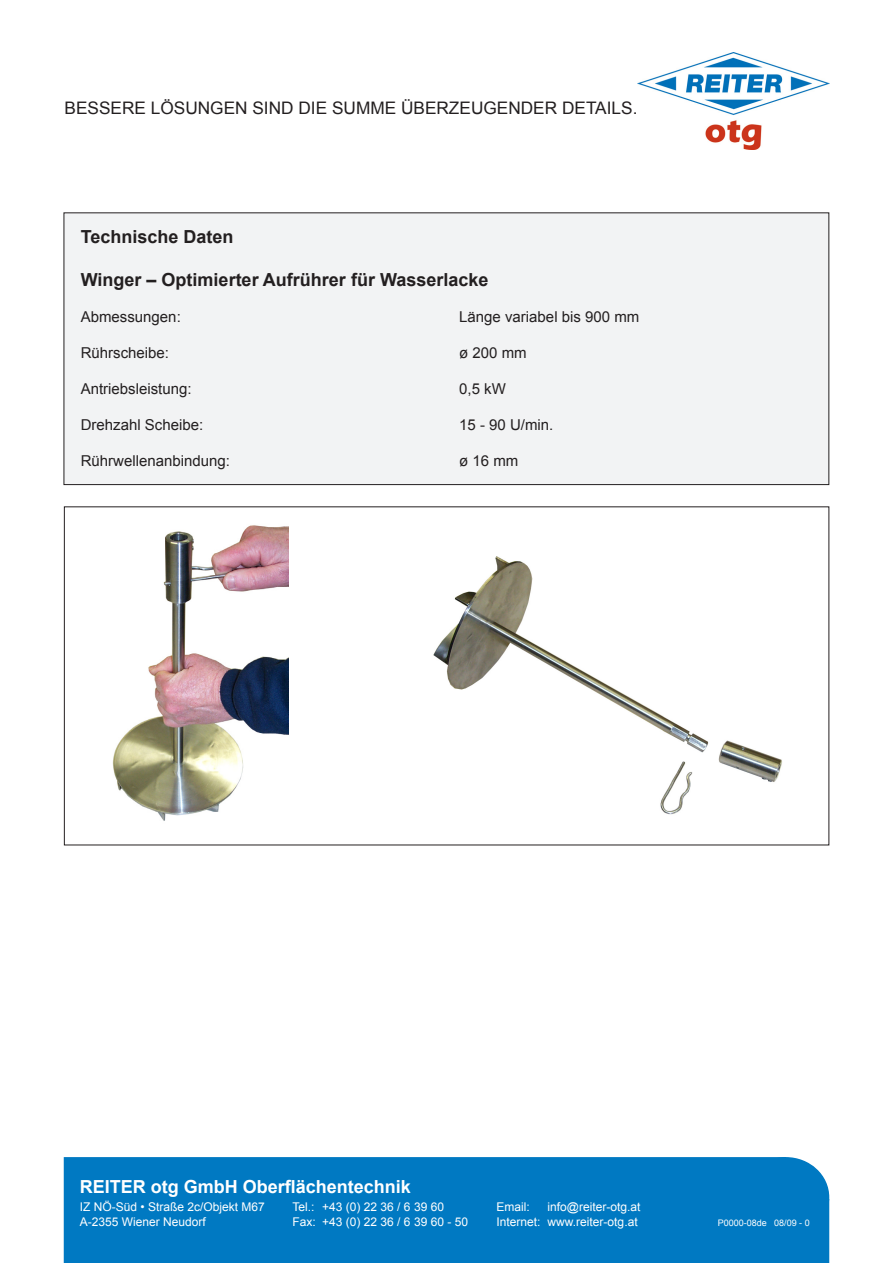
<style>
.page{position:relative;width:893px;height:1263px;background:#fff}
.page>*{position:absolute;margin:0;border:0;box-sizing:border-box;transform-origin:0 0}
.Überschirft_12_pt{font:700 18px "Arial";color:#231f20}
.Adresse_fett{font:700 18px "Arial";color:#fff}
.Slogans{font:17.25px "Arial";color:#231f20}
.Technische_Daten{font:15px "Arial";color:#231f20}
.Adresse{font:12px "Arial";color:#fff}
.Adresse-2{font:9px "Arial";color:#fff}
</style>
<div class="page">
<div style="left:64px;top:1158px;width:721px;height:104px;background:#0079c2"></div>
<div style="left:64px;top:1157px;width:722px;height:106px;border:2px solid #0079c2"></div>
<div style="left:743px;top:1158px;width:85px;height:79px;background:#0079c2;border-radius:50%"></div>
<div style="left:743px;top:1157px;width:86px;height:80px;border:2px solid #0079c2;border-radius:50%"></div>
<div style="left:765px;top:1200px;width:63px;height:63px;background:#0079c2"></div>
<img style="left:637px;top:53px;width:192px;height:96px">
<img style="left:112px;top:525px;width:176px;height:296px">
<img style="left:433px;top:556px;width:349px;height:259px">
<div style="left:64px;top:213px;width:765px;height:272px;background:#f2f3f4"></div>
<p class="Slogans" style="left:65px;top:96px;width:574px">BESSERE LÖSUNGEN SIND DIE SUMME ÜBERZEUGENDER DETAILS.</p>
<p class="Überschirft_12_pt" style="left:81px;top:224px;width:154px">Technische Daten</p>
<p class="Überschirft_12_pt" style="left:81px;top:268px;width:409px">Winger – Optimierter Aufrührer für Wasserlacke</p>
<p class="Technische_Daten" style="left:81px;top:307px;width:102px">Abmessungen:</p>
<p class="Technische_Daten" style="left:459px;top:307px;width:182px">Länge variabel bis 900 mm</p>
<p class="Technische_Daten" style="left:81px;top:343px;width:90px">Rührscheibe:</p>
<p class="Technische_Daten" style="left:459px;top:343px;width:69px">ø 200 mm</p>
<p class="Technische_Daten" style="left:81px;top:379px;width:112px">Antriebsleistung:</p>
<p class="Technische_Daten" style="left:459px;top:379px;width:48px">0,5 kW</p>
<p class="Technische_Daten" style="left:81px;top:415px;width:124px">Drehzahl Scheibe:</p>
<p class="Technische_Daten" style="left:459px;top:415px;width:96px">15 - 90 U/min.</p>
<p class="Technische_Daten" style="left:81px;top:451px;width:151px">Rührwellenanbindung:</p>
<p class="Technische_Daten" style="left:459px;top:451px;width:61px">ø 16 mm</p>
<p class="Adresse_fett" style="left:80px;top:1174px;width:333px">REITER otg GmbH Oberflächentechnik</p>
<p class="Adresse" style="left:80px;top:1199px;width:186px">IZ NÖ-Süd • Straße 2c/Objekt M67</p>
<p class="Adresse" style="left:292px;top:1199px;width:153px">Tel.: +43 (0) 22 36 / 6 39 60</p>
<p class="Adresse" style="left:497px;top:1199px;width:35px">Email:</p>
<p class="Adresse" style="left:548px;top:1199px;width:94px">info@reiter-otg.at</p>
<p class="Adresse" style="left:80px;top:1214px;width:128px">A-2355 Wiener Neudorf</p>
<p class="Adresse" style="left:292px;top:1214px;width:177px">Fax: +43 (0) 22 36 / 6 39 60 - 50</p>
<p class="Adresse" style="left:497px;top:1214px;width:143px">Internet: www.reiter-otg.at</p>
<p class="Adresse-2" style="left:718px;top:1217px;width:94px">P0000-08de 08/09 - 0</p>
</div>
